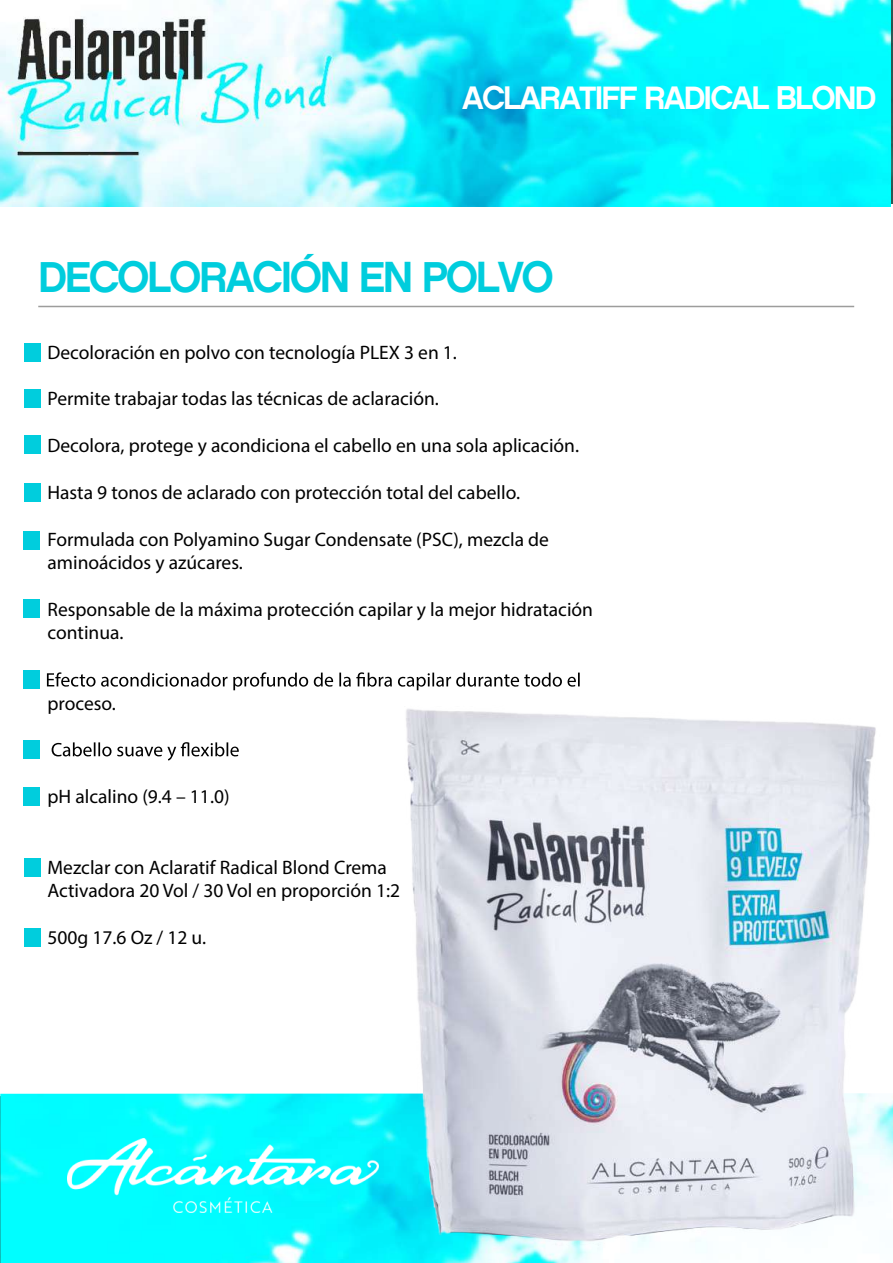
<style>
.page{position:relative;width:893px;height:1263px;background:#fff}
.page>*{position:absolute;margin:0;border:0;box-sizing:border-box;transform-origin:0 0}
.t1{font:43.5px "Chalet New York Nineteen Eighty";letter-spacing:-.055em;color:#00cddd}
.t2{font:32.55px "Chalet New York Nineteen Eighty";letter-spacing:-.055em;color:#fff}
.t3{font:19.5px/23.4px "Myriad Pro";color:#000}
.s1{font-size:43.5px}
</style>
<div class="page">
<hr style="left:38px;top:306px;width:816px;height:1px;background:#9d9d9c">
<div style="left:24px;top:343px;width:17px;height:18px;background:#00cddd"></div>
<div style="left:24px;top:389px;width:16px;height:18px;background:#00cddd"></div>
<div style="left:24px;top:436px;width:17px;height:18px;background:#00cddd"></div>
<div style="left:24px;top:483px;width:17px;height:18px;background:#00cddd"></div>
<div style="left:23px;top:599px;width:16px;height:19px;background:#00cddd"></div>
<div style="left:23px;top:670px;width:16px;height:18px;background:#00cddd"></div>
<div style="left:23px;top:740px;width:17px;height:18px;background:#00cddd"></div>
<div style="left:23px;top:787px;width:17px;height:18px;background:#00cddd"></div>
<div style="left:24px;top:859px;width:17px;height:18px;background:#00cddd"></div>
<div style="left:24px;top:928px;width:17px;height:18px;background:#00cddd"></div>
<div style="left:24px;top:532px;width:16px;height:18px;background:#00cddd"></div>
<img style="left:1px;top:0;width:890px;height:207px">
<img style="left:0;top:1093px;width:361px;height:170px">
<svg style="left:47px;top:672px;width:314px;height:18px"></svg>
<svg style="left:52px;top:742px;width:187px;height:18px"></svg>
<img style="left:68px;top:1138px;width:293px;height:74px">
<img style="left:361px;top:672px;width:532px;height:591px">
<h2 class="t2" style="left:471px;top:78px;width:407px"><span class="s1">LOND</span> IFF RADICAL BLOND</h2>
<h1 class="t1" style="left:38px;top:251px;width:517px">DECOLORACIÓN EN POLVO</h1>
<p class="t3" style="left:47px;top:340px;width:411px">Decoloración en polvo con tecnología PLEX 3 en 1.</p>
<p class="t3" style="left:47px;top:387px;width:393px">Permite trabajar todas las técnicas de aclaración.</p>
<p class="t3" style="left:47px;top:434px;width:533px">Decolora, protege y acondiciona el cabello en una sola aplicación.</p>
<p class="t3" style="left:47px;top:480px;width:474px">Hasta 9 tonos de aclarado con protección total del cabello.</p>
<p class="t3" style="left:47px;top:527px;width:503px">Formulada con Polyamino Sugar Condensate (PSC), mezcla de aminoácidos y azúcares.</p>
<p class="t3" style="left:47px;top:597px;width:547px">Responsable de la máxima protección capilar y la mejor hidratación continua.</p>
<p class="t3" style="left:47px;top:691px;width:70px">proceso.</p>
<p class="t3" style="left:47px;top:785px;width:184px">pH alcalino (9.4 – 11.0)</p>
<p class="t3" style="left:47px;top:855px;width:354px">Mezclar con Aclaratif Radical Blond Crema<br>Activadora 20 Vol / 30 Vol en proporción 1:2</p>
<p class="t3" style="left:47px;top:925px;width:160px">500g 17.6 Oz / 12 u.</p>
</div>
